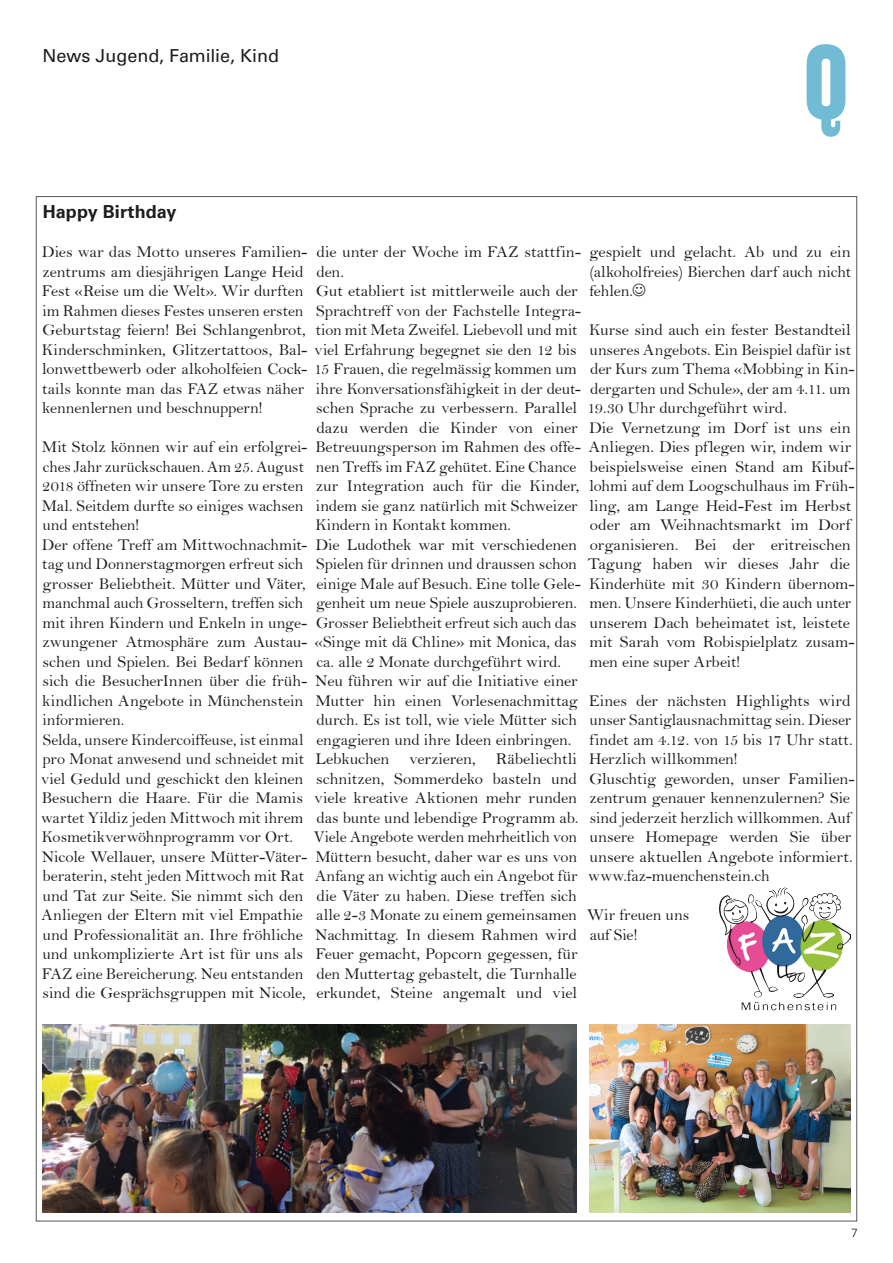
<style>
.page{position:relative;width:893px;height:1263px;background:#fff}
.page>*{position:absolute;margin:0;border:0;box-sizing:border-box;transform-origin:0 0}
.t1{font:700 94.5px "Rakesly Rg";color:#72bbd4}
.Absatzformat_1{font:18px "Univers LT Pro 55 Roman";letter-spacing:-.005em;color:#1d1d1b}
.Titel{font:700 18px "Univers LT Pro 65";letter-spacing:.005em;color:#1d1d1b}
.Fliesstext{font:16.5px/19.5px "Bell";letter-spacing:-.01em;color:#1d1d1b}
.t2{font:300 12px "Univers LT Pro 45";color:#1d1d1b}
</style>
<div class="page">
<img style="left:719px;top:888px;width:131px;height:123px">
<img style="left:590px;top:1024px;width:260px;height:189px">
<img style="left:43px;top:1025px;width:534px;height:188px">
<p class="Absatzformat_1" style="left:43px;top:43px;width:238px">News Jugend, Familie, Kind</p>
<h1 class="t1" style="left:804px;top:27px;width:46px">Q</h1>
<p class="Titel" style="left:43px;top:199px;width:135px">Happy Birthday</p>
<p class="Fliesstext" style="left:42px;top:242px;width:536px">Dies war das Motto unseres Familien-<br>zentrums am diesjährigen Lange Heid<br>Fest «Reise um die Welt». Wir durften<br>im Rahmen dieses Festes unseren ersten<br>Geburtstag feiern! Bei Schlangenbrot,<br>Kinderschminken, Glitzertattoos, Bal- viel Erfahrung begegnet sie den 12 bis lonwettbewerb oder alkoholfeien Cock- 15 Frauen, die regelmässig kommen um tails konnte man das FAZ etwas näher<br>kennenlernen und beschnuppern!</p>
<p class="Fliesstext" style="left:42px;top:437px;width:267px">Mit Stolz können wir auf ein erfolgrei&shy;ches Jahr zurückschauen. Am 25. August 2018 öffneten wir unsere Tore zu ersten Mal. Seitdem durfte so einiges wachsen und entstehen!</p>
<p class="Fliesstext" style="left:42px;top:534px;width:536px">Der offene Treff am Mittwochnachmit-<br>tag und Donnerstagmorgen erfreut sich<br>grosser Beliebtheit. Mütter und Väter,<br>manchmal auch Grosseltern, treffen sich<br>mit ihren Kindern und Enkeln in unge-<br>zwungener Atmosphäre zum Austau- «Singe mit dä Chline» mit Monica, das schen und Spielen. Bei Bedarf können<br>sich die BesucherInnen über die früh-<br>kindlichen Angebote in Münchenstein<br>informieren.</p>
<p class="Fliesstext" style="left:41px;top:729px;width:264px;text-align:justify">Selda, unsere Kindercoiffeuse, ist einmal pro Monat anwesend und schneidet mit viel Geduld und geschickt den kleinen Besuchern die Haare. Für die Mamis wartet Yildiz jeden Mittwoch mit ihrem Kosmetikverwöhnprogramm vor Ort.</p>
<p class="Fliesstext" style="left:42px;top:846px;width:267px">Nicole Wellauer, unsere Mütter-Väter&shy;beraterin, steht jeden Mittwoch mit Rat und Tat zur Seite. Sie nimmt sich den Anliegen der Eltern mit viel Empathie und Professionalität an. Ihre fröhliche und unkomplizierte Art ist für uns als FAZ eine Bereicherung. Neu entstanden sind die Gesprächsgruppen mit Nicole,</p>
<p class="Fliesstext" style="left:589px;top:242px;width:263px;text-align:justify">gespielt und gelacht. Ab und zu ein (alkoholfreies) Bierchen darf auch nicht fehlen.</p>
<p class="Fliesstext" style="left:587px;top:320px;width:269px">Kurse sind auch ein fester Bestandteil unseres Angebots. Ein Beispiel dafür ist der Kurs zum Thema «Mobbing in Kin&shy;dergarten und Schule», der am 4.11. um 19.30 Uhr durchgeführt wird.</p>
<p class="Fliesstext" style="left:588px;top:417px;width:268px">Die Vernetzung im Dorf ist uns ein Anliegen. Dies pflegen wir, indem wir beispielsweise einen Stand am Kibuf&shy;lohmi auf dem Loogschulhaus im Früh&shy;ling, am Lange Heid-Fest im Herbst oder am Weihnachtsmarkt im Dorf organisieren. Bei der eritreischen Tagung haben wir dieses Jahr die Kinderhüte mit 30 Kindern übernom&shy;men. Unsere Kinderhüeti, die auch unter unserem Dach beheimatet ist, leistete mit Sarah vom Robispielplatz zusam&shy;men eine super Arbeit!</p>
<p class="Fliesstext" style="left:589px;top:690px;width:265px">Eines der nächsten Highlights wird unser Santiglausnachmittag sein. Dieser findet am 4.12. von 15 bis 17 Uhr statt.<br>Herzlich willkommen!</p>
<p class="Fliesstext" style="left:588px;top:768px;width:268px">Gluschtig geworden, unser Familien&shy;zentrum genauer kennenzulernen? Sie sind jederzeit herzlich willkommen. Auf unsere Homepage werden Sie über unsere aktuellen Angebote informiert. www.faz-muenchenstein.ch</p>
<p class="Fliesstext" style="left:587px;top:905px;width:104px">Wir freuen uns</p>
<p class="Fliesstext" style="left:590px;top:924px;width:49px">auf Sie!</p>
<p class="Fliesstext" style="left:316px;top:242px;width:266px">die unter der Woche im FAZ stattfin&shy;den.</p>
<p class="Fliesstext" style="left:315px;top:281px;width:267px">Gut etabliert ist mittlerweile auch der<br>Sprachtreff von der Fachstelle Integra&shy;tion mit Meta Zweifel. Liebevoll und mit</p>
<p class="Fliesstext" style="left:315px;top:378px;width:267px">ihre Konversationsfähigkeit in der deut&shy;schen Sprache zu verbessern. Parallel dazu werden die Kinder von einer Betreuungsperson im Rahmen des offe&shy;nen Treffs im FAZ gehütet. Eine Chance zur Integration auch für die Kinder, indem sie ganz natürlich mit Schweizer Kindern in Kontakt kommen.</p>
<p class="Fliesstext" style="left:315px;top:534px;width:267px">Die Ludothek war mit verschiedenen Spielen für drinnen und draussen schon einige Male auf Besuch. Eine tolle Gele&shy;genheit um neue Spiele auszuprobieren.</p>
<p class="Fliesstext" style="left:316px;top:612px;width:262px">Grosser Beliebtheit erfreut sich auch das</p>
<p class="Fliesstext" style="left:316px;top:651px;width:246px">ca. alle 2 Monate durchgeführt wird.</p>
<p class="Fliesstext" style="left:315px;top:671px;width:264px;text-align:justify">Neu führen wir auf die Initiative einer Mutter hin einen Vorlesenachmittag durch. Es ist toll, wie viele Mütter sich engagieren und ihre Ideen einbringen.</p>
<p class="Fliesstext" style="left:315px;top:749px;width:265px;text-align:justify">Lebkuchen verzieren, Räbeliechtli schnitzen, Sommerdeko basteln und viele kreative Aktionen mehr runden das bunte und lebendige Programm ab.</p>
<p class="Fliesstext" style="left:314px;top:827px;width:266px;text-align:justify">Viele Angebote werden mehrheitlich von Müttern besucht, daher war es uns von Anfang an wichtig auch ein Angebot für die Väter zu haben. Diese treffen sich alle 2-3 Monate zu einem gemeinsamen Nachmittag. In diesem Rahmen wird Feuer gemacht, Popcorn gegessen, für den Muttertag gebastelt, die Turnhalle erkundet, Steine angemalt und viel</p>
<p class="t2" style="left:851px;top:1225px;width:8px">7</p>
</div>
